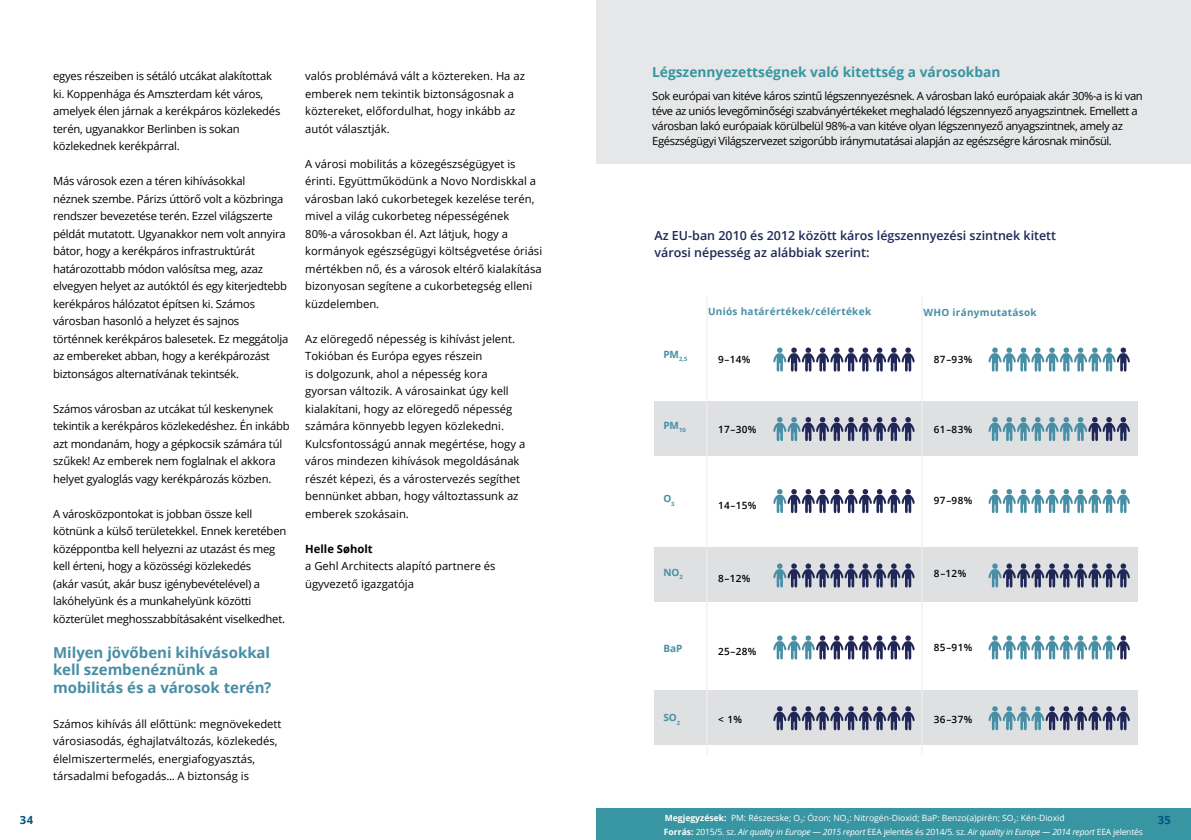
<style>
.page{position:relative;width:1191px;height:840px;background:#fff}
.page>*{position:absolute;margin:0;border:0;box-sizing:border-box;transform-origin:0 0}
.t1{font:700 15px/17.5px "Open Sans";letter-spacing:-.005em;color:#478ea5}
.t2{font:700 13.75px "Open Sans";color:#3895a2}
.t3{font:600 12.5px/16.2px "Open Sans";color:#202757}
.t4{font:11.25px/17.5px "Open Sans";letter-spacing:-.02em;color:#000}
.t5{font:11.25px/17.5px "Open Sans";color:#000}
.t6{font:700 11.25px "Open Sans";color:#000}
.t7{font:700 11.25px "Open Sans";color:#005484}
.t8{font:600 10px "Open Sans";letter-spacing:.03em;color:#000}
.t9{font:700 10px "Open Sans";letter-spacing:.03em;color:#488fa6}
.t10{font:italic 8.62px "Open Sans";letter-spacing:-.025em;color:#fff}
.t11{font:8.62px "Open Sans";color:#fff}
.t12{font:700 5.88px "Open Sans";color:#488fa6}
.s1{font-weight:700}
.s2{font-weight:700;font-style:normal}
.s3{font-style:normal}
</style>
<div class="page">
<div style="left:597px;top:0;width:594px;height:164px;background:#e6e7e8"></div>
<div style="left:597px;top:808px;width:594px;height:32px;background:#3895a2"></div>
<svg style="left:773px;top:347px;width:142px;height:25px"></svg>
<div style="left:654px;top:401px;width:484px;height:54px;background:#dee0e2"></div>
<div style="left:654px;top:547px;width:484px;height:55px;background:#dee0e2"></div>
<div style="left:654px;top:690px;width:484px;height:54px;background:#dee0e2"></div>
<hr style="left:706px;top:296px;width:1px;height:458px;background:#efeff0">
<hr style="left:921px;top:296px;width:1px;height:458px;background:#efeff0">
<svg style="left:988px;top:347px;width:142px;height:25px"></svg>
<svg style="left:773px;top:417px;width:142px;height:24px"></svg>
<svg style="left:988px;top:417px;width:142px;height:24px"></svg>
<svg style="left:773px;top:489px;width:142px;height:24px"></svg>
<svg style="left:988px;top:489px;width:142px;height:24px"></svg>
<svg style="left:773px;top:563px;width:142px;height:25px"></svg>
<svg style="left:988px;top:563px;width:142px;height:25px"></svg>
<svg style="left:773px;top:635px;width:142px;height:25px"></svg>
<svg style="left:988px;top:635px;width:142px;height:25px"></svg>
<svg style="left:773px;top:706px;width:142px;height:25px"></svg>
<svg style="left:988px;top:706px;width:142px;height:25px"></svg>
<p class="t4" style="left:53px;top:67px;width:229px">egyes részeiben is sétáló utcákat alakítottak ki. Koppenhága és Amszterdam két város, amelyek élen járnak a kerékpáros közlekedés terén, ugyanakkor Berlinben is sokan közlekednek kerékpárral.</p>
<p class="t4" style="left:53px;top:172px;width:237px">Más városok ezen a téren kihívásokkal<br>néznek szembe. Párizs úttörő volt a közbringa rendszer bevezetése terén. Ezzel világszerte példát mutatott. Ugyanakkor nem volt annyira bátor, hogy a kerékpáros infrastruktúrát határozottabb módon valósítsa meg, azaz elvegyen helyet az autóktól és egy kiterjedtebb kerékpáros hálózatot építsen ki. Számos városban hasonló a helyzet és sajnos történnek kerékpáros balesetek. Ez meggátolja az embereket abban, hogy a kerékpározást biztonságos alternatívának tekintsék.</p>
<p class="t4" style="left:53px;top:400px;width:238px">Számos városban az utcákat túl keskenynek tekintik a kerékpáros közlekedéshez. Én inkább azt mondanám, hogy a gépkocsik számára túl szűkek! Az emberek nem foglalnak el akkora helyet gyaloglás vagy kerékpározás közben.</p>
<p class="t4" style="left:53px;top:505px;width:235px">A városközpontokat is jobban össze kell kötnünk a külső területekkel. Ennek keretében középpontba kell helyezni az utazást és meg kell érteni, hogy a közösségi közlekedés<br>(akár vasút, akár busz igénybevételével) a lakóhelyünk és a munkahelyünk közötti közterület meghosszabbításaként viselkedhet.</p>
<h1 class="t1" style="left:53px;top:643px;width:220px">Milyen jövőbeni kihívásokkal kell szembenéznünk a mobilitás és a városok terén?</h1>
<p class="t5" style="left:53px;top:714px;width:230px">Számos kihívás áll előttünk: megnövekedett városiasodás, éghajlatváltozás, közlekedés, élelmiszertermelés, energiafogyasztás, társadalmi befogadás... A biztonság is</p>
<p class="t5" style="left:305px;top:67px;width:221px">valós problémává vált a köztereken. Ha az emberek nem tekintik biztonságosnak a köztereket, előfordulhat, hogy inkább az autót választják.</p>
<p class="t5" style="left:305px;top:154px;width:238px">A városi mobilitás a közegészségügyet is érinti. Együttműködünk a Novo Nordiskkal a városban lakó cukorbetegek kezelése terén, mivel a világ cukorbeteg népességének 80%-a városokban él. Azt látjuk, hogy a kormányok egészségügyi költségvetése óriási mértékben nő, és a városok eltérő kialakítása bizonyosan segítene a cukorbetegség elleni küzdelemben.</p>
<p class="t5" style="left:305px;top:329px;width:222px">Az elöregedő népesség is kihívást jelent.<br>Tokióban és Európa egyes részein<br>is dolgozunk, ahol a népesség kora gyorsan változik. A városainkat úgy kell kialakítani, hogy az elöregedő népesség számára könnyebb legyen közlekedni.<br>Kulcsfontosságú annak megértése, hogy a város mindezen kihívások megoldásának részét képezi, és a várostervezés segíthet bennünket abban, hogy változtassunk az emberek szokásain.</p>
<p class="t6" style="left:305px;top:541px;width:69px">Helle Søholt</p>
<p class="t5" style="left:305px;top:557px;width:192px">a Gehl Architects alapító partnere és ügyvezető igazgatója</p>
<p class="t2" style="left:652px;top:62px;width:350px">Légszennyezettségnek való kitettség a városokban</p>
<p class="t4" style="left:652px;top:88px;width:492px;line-height:15px">Sok európai van kitéve káros szintű légszennyezésnek. A városban lakó európaiak akár 30%-a is ki van téve az uniós levegőminőségi szabványértékeket meghaladó légszennyező anyagszintnek. Emellett a városban lakó európaiak körülbelül 98%-a van kitéve olyan légszennyező anyagszintnek, amely az Egészségügyi Világszervezet szigorúbb iránymutatásai alapján az egészségre károsnak minősül.</p>
<p class="t3" style="left:654px;top:227px;width:403px">Az EU-ban 2010 és 2012 között káros légszennyezési szintnek kitett városi népesség az alábbiak szerint:</p>
<p class="t12" style="left:663px;top:355px;width:26px"><sup>PM</sup>2,5</p>
<p class="t9" style="left:708px;top:304px;width:165px">Uniós határértékek/célértékek</p>
<p class="t9" style="left:923px;top:306px;width:115px">WHO iránymutatások</p>
<p class="t8" style="left:718px;top:352px;width:34px">9–14%</p>
<p class="t8" style="left:933px;top:352px;width:40px">87–93%</p>
<p class="t9" style="left:663px;top:418px;width:24px">PM<sub>10</sub></p>
<p class="t8" style="left:718px;top:422px;width:40px">17–30%</p>
<p class="t8" style="left:933px;top:422px;width:40px">61–83%</p>
<p class="t9" style="left:663px;top:491px;width:13px">O<sub>3</sub></p>
<p class="t8" style="left:718px;top:498px;width:40px">14–15%</p>
<p class="t8" style="left:933px;top:494px;width:40px">97–98%</p>
<p class="t9" style="left:663px;top:565px;width:21px">NO<sub>2</sub></p>
<p class="t8" style="left:718px;top:571px;width:34px">8–12%</p>
<p class="t8" style="left:933px;top:567px;width:34px">8–12%</p>
<p class="t9" style="left:663px;top:641px;width:21px">BaP</p>
<p class="t8" style="left:718px;top:644px;width:40px">25–28%</p>
<p class="t8" style="left:933px;top:640px;width:40px">85–91%</p>
<p class="t9" style="left:663px;top:710px;width:18px">SO<sub>2</sub></p>
<p class="t8" style="left:718px;top:712px;width:26px">&lt; 1%</p>
<p class="t8" style="left:933px;top:712px;width:40px">36–37%</p>
<p class="t11" style="left:664px;top:811px;width:401px"><span class="s1">Megjegyzések:</span> PM: Részecske; O<sub>3</sub>: Ózon; NO<sub>2</sub>: Nitrogén-Dioxid; BaP: Benzo(a)pirén; SO<sub>2</sub>: Kén-Dioxid</p>
<p class="t7" style="left:20px;top:812px;width:15px">34</p>
<p class="t7" style="left:1157px;top:812px;width:15px">35</p>
<p class="t10" style="left:664px;top:825px;width:480px"><span class="s2">Forrás:</span> <span class="s3">2015/5. sz.</span> Air quality in Europe <span class="s3">—</span> 2015 report <span class="s3">EEA jelentés és 2014/5. sz.</span> Air quality in Europe — 2014 report <span class="s3">EEA jelentés</span></p>
</div>
